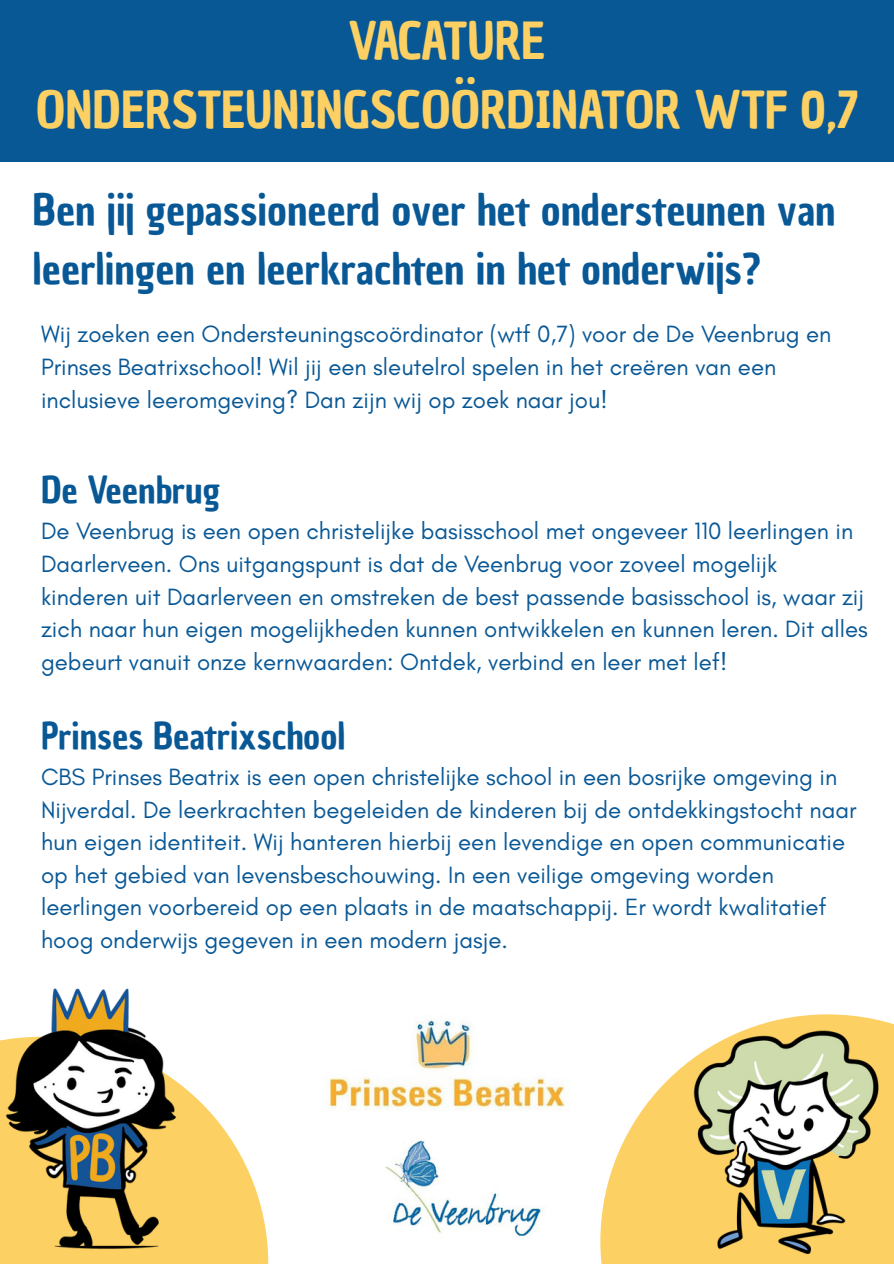
<style>
.page{position:relative;width:894px;height:1264px;background:#fff}
.page>*{position:absolute;margin:0;border:0;box-sizing:border-box;transform-origin:0 0}
.t1{font:49.8px/68.7px "Chau Philomene One";color:#fcd063;text-align:center}
.t2{font:42px/58.5px "Chau Philomene One";color:#095896}
.t3{font:36px "Chau Philomene One";color:#095896}
.t4{font:24px/32.7px "Glacial Indifference";color:#095896}
</style>
<div class="page">
<svg style="left:600px;top:1100px;width:50px;height:163px;fill:#fcd063"></svg>
<img style="left:385px;top:1140px;width:157px;height:98px">
<div style="left:0;top:0;width:893px;height:162px;background:#095896"></div>
<img style="left:650px;top:1014px;width:243px;height:249px">
<svg style="left:236px;top:1147px;width:32px;height:116px;fill:#fcd063"></svg>
<img style="left:0;top:988px;width:236px;height:275px">
<img style="left:327px;top:1020px;width:241px;height:90px">
<p class="t1" style="left:36px;top:7px;width:823px">VACATURE<br>ONDERSTEUNINGSCOÖRDINATOR WTF 0,7</p>
<p class="t2" style="left:33px;top:181px;width:804px">Ben jij gepassioneerd over het ondersteunen van leerlingen en leerkrachten in het onderwijs?</p>
<p class="t4" style="left:41px;top:317px;width:791px">Wij zoeken een Ondersteuningscoördinator (wtf 0,7) voor de De Veenbrug en<br>Prinses Beatrixschool! Wil jij een sleutelrol spelen in het creëren van een inclusieve leeromgeving? Dan zijn wij op zoek naar jou!</p>
<p class="t3" style="left:41px;top:466px;width:181px">De Veenbrug</p>
<p class="t4" style="left:41px;top:514px;width:828px">De Veenbrug is een open christelijke basisschool met ongeveer 110 leerlingen in Daarlerveen. Ons uitgangspunt is dat de Veenbrug voor zoveel mogelijk kinderen uit Daarlerveen en omstreken de best passende basisschool is, waar zij zich naar hun eigen mogelijkheden kunnen ontwikkelen en kunnen leren. Dit alles gebeurt vanuit onze kernwaarden: Ontdek, verbind en leer met lef!</p>
<p class="t3" style="left:41px;top:711px;width:306px">Prinses Beatrixschool</p>
<p class="t4" style="left:41px;top:760px;width:816px">CBS Prinses Beatrix is een open christelijke school in een bosrijke omgeving in Nijverdal. De leerkrachten begeleiden de kinderen bij de ontdekkingstocht naar hun eigen identiteit. Wij hanteren hierbij een levendige en open communicatie op het gebied van levensbeschouwing. In een veilige omgeving worden leerlingen voorbereid op een plaats in de maatschappij. Er wordt kwalitatief hoog onderwijs gegeven in een modern jasje.</p>
</div>
